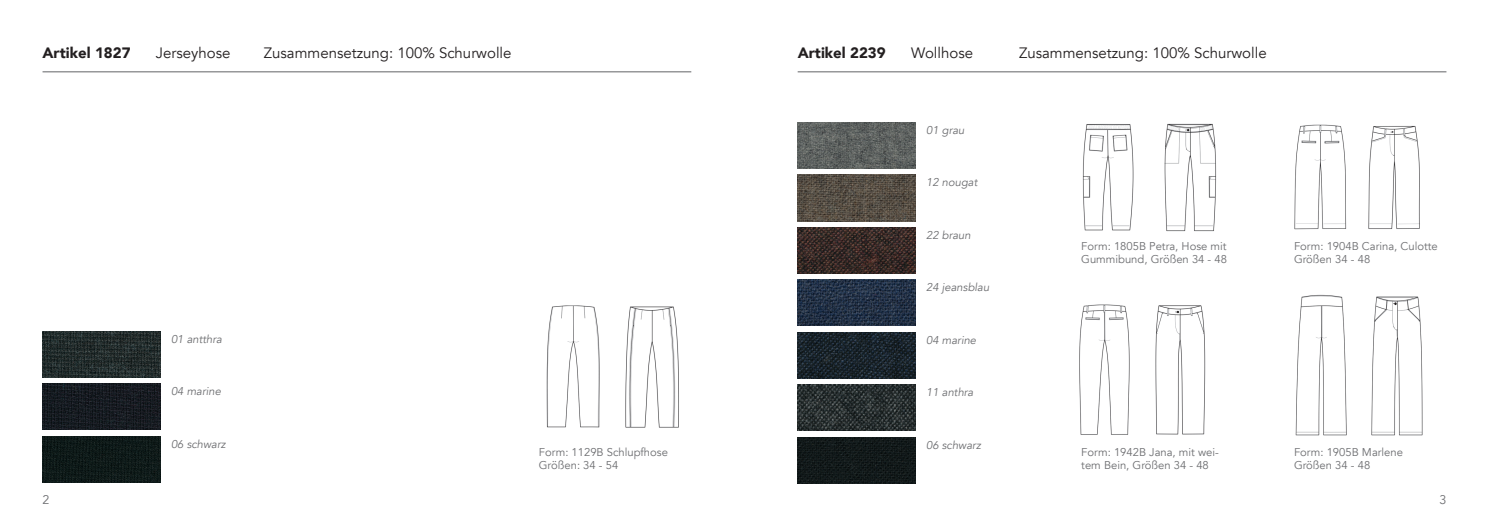
<style>
.page{position:relative;width:1489px;height:525px;background:#fff}
.page>*{position:absolute;margin:0;border:0;box-sizing:border-box;transform-origin:0 0}
.t1{font:15px "Avenir";color:#231f20}
.t2{font:900 15px "Avenir";color:#231f20}
.t3{font:12.5px "Avenir";color:#6c6d70}
.t4{font:11.25px/13.5px "Avenir";color:#6c6d70}
.t5{font:italic 11.25px "Avenir";color:#6c6d70}
</style>
<div class="page">
<img style="left:1295px;top:294px;width:128px;height:142px">
<hr style="left:43px;top:71px;width:648px;height:1px;background:#6c6d70">
<hr style="left:797px;top:71px;width:649px;height:1px;background:#6c6d70">
<img style="left:797px;top:122px;width:118px;height:46px">
<img style="left:797px;top:175px;width:118px;height:46px">
<img style="left:797px;top:227px;width:118px;height:46px">
<img style="left:797px;top:279px;width:118px;height:47px">
<img style="left:797px;top:332px;width:118px;height:46px">
<img style="left:797px;top:384px;width:118px;height:46px">
<img style="left:797px;top:437px;width:118px;height:46px">
<img style="left:43px;top:331px;width:117px;height:46px">
<img style="left:43px;top:383px;width:117px;height:47px">
<img style="left:43px;top:436px;width:117px;height:46px">
<img style="left:546px;top:305px;width:133px;height:123px">
<img style="left:1082px;top:123px;width:134px;height:109px">
<img style="left:1294px;top:124px;width:126px;height:106px">
<img style="left:1079px;top:304px;width:127px;height:131px">
<h1 class="t2" style="left:43px;top:39px;width:90px">Artikel 1827</h1>
<h1 class="t1" style="left:156px;top:43px;width:76px">Jerseyhose</h1>
<h1 class="t1" style="left:264px;top:43px;width:249px">Zusammensetzung: 100% Schurwolle</h1>
<h1 class="t2" style="left:797px;top:39px;width:90px">Artikel 2239</h1>
<h1 class="t1" style="left:911px;top:43px;width:63px">Wollhose</h1>
<h1 class="t1" style="left:1018px;top:43px;width:249px">Zusammensetzung: 100% Schurwolle</h1>
<p class="t5" style="left:926px;top:123px;width:40px">01 grau</p>
<p class="t5" style="left:926px;top:175px;width:53px">12 nougat</p>
<p class="t5" style="left:926px;top:228px;width:46px">22 braun</p>
<p class="t4" style="left:1081px;top:239px;width:147px">Form: 1805B Petra, Hose mit<br>Gummibund, Größen 34 - 48</p>
<p class="t4" style="left:1293px;top:239px;width:145px">Form: 1904B Carina, Culotte<br>Größen 34 - 48</p>
<p class="t5" style="left:926px;top:280px;width:65px">24 jeansblau</p>
<p class="t5" style="left:171px;top:332px;width:53px">01 antthra</p>
<p class="t5" style="left:926px;top:333px;width:52px">04 marine</p>
<p class="t5" style="left:171px;top:384px;width:52px">04 marine</p>
<p class="t5" style="left:926px;top:385px;width:49px">11 anthra</p>
<p class="t5" style="left:171px;top:437px;width:56px">06 schwarz</p>
<p class="t4" style="left:539px;top:445px;width:131px">Form: 1129B Schlupfhose<br>Größen: 34 - 54</p>
<p class="t5" style="left:926px;top:438px;width:56px">06 schwarz</p>
<p class="t4" style="left:1081px;top:445px;width:139px">Form: 1942B Jana, mit wei&shy;tem Bein, Größen 34 - 48</p>
<p class="t4" style="left:1293px;top:445px;width:110px">Form: 1905B Marlene<br>Größen 34 - 48</p>
<p class="t3" style="left:43px;top:491px;width:8px">2</p>
<p class="t3" style="left:1439px;top:491px;width:8px">3</p>
</div>
